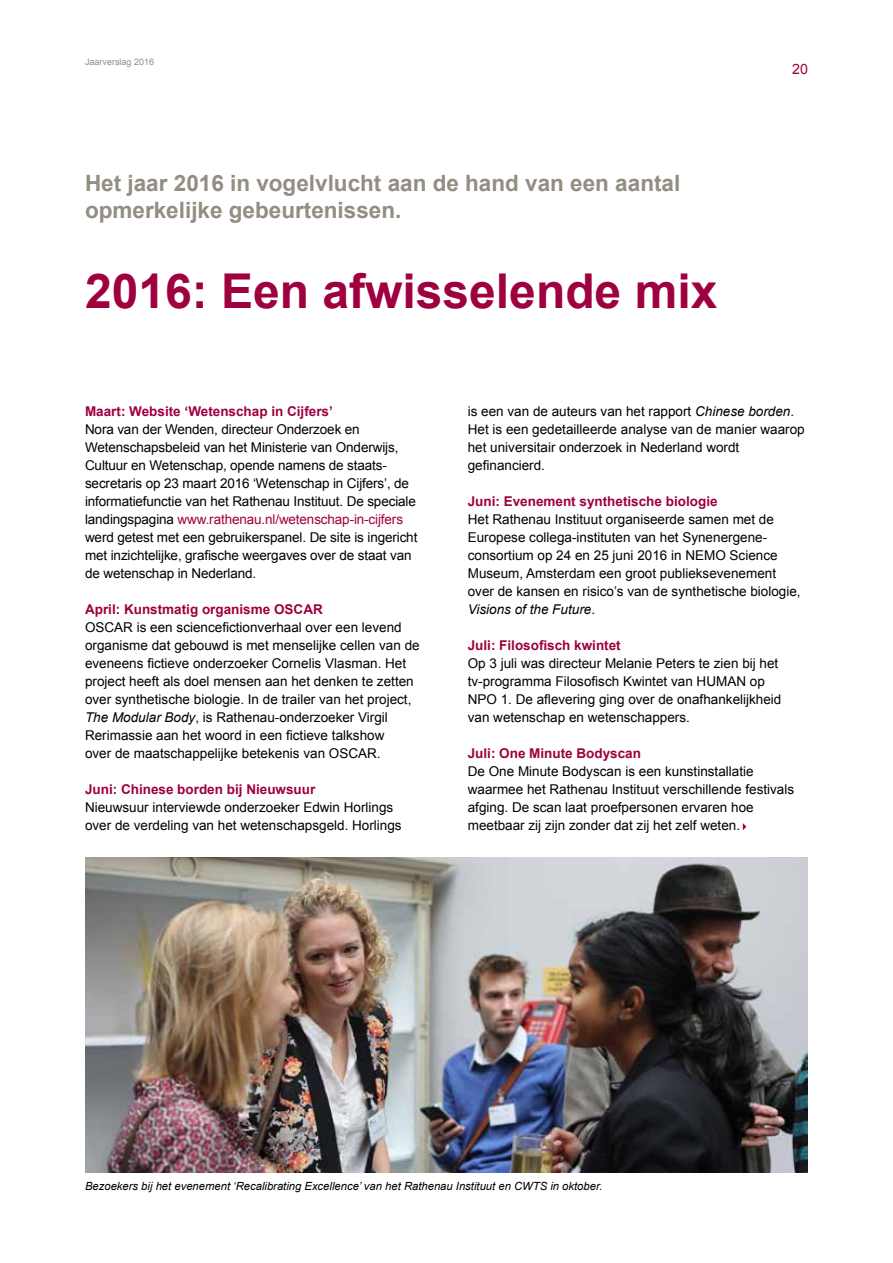
<style>
.page{position:relative;width:893px;height:1263px;background:#fff}
.page>*{position:absolute;margin:0;border:0;box-sizing:border-box;transform-origin:0 0}
.t1{font:700 48px "Arial";color:#9e0040}
.t2{font:700 22.5px/27px "Arial";color:#948d82}
.t3{font:14.25px "Arial";color:#9e0040}
.t4{font:13.5px/18px "Arial";color:#000}
.t5{font:700 13.5px "Arial";color:#9e0040}
.t6{font:italic 11.25px "Arial";color:#000}
.t7{font:9px "Arial";color:#948d82}
.s1{color:#9e0040}
.s2{font-style:italic}
</style>
<div class="page">
<img style="left:85px;top:857px;width:723px;height:315px">
<svg style="left:743px;top:823px;width:3px;height:7px"></svg>
<p class="t7" style="left:85px;top:56px;width:71px">Jaarverslag 2016</p>
<h2 class="t2" style="left:85px;top:170px;width:597px">Het jaar 2016 in vogelvlucht aan de hand van een aantal opmerkelijke gebeurtenissen.</h2>
<h1 class="t1" style="left:85px;top:259px;width:634px">2016: Een afwisselende mix</h1>
<p class="t3" style="left:792px;top:60px;width:17px">20</p>
<p class="t5" style="left:85px;top:402px;width:249px">Maart: Website ‘Wetenschap in Cijfers’</p>
<p class="t4" style="left:85px;top:421px;width:334px">Nora van der Wenden, directeur Onderzoek en Wetenschapsbeleid van het Ministerie van Onderwijs, Cultuur en Wetenschap, opende namens de staats&shy;secretaris op 23 maart 2016 ‘Wetenschap in Cijfers’, de informatiefunctie van het Rathenau Instituut. De speciale landingspagina <span class="s1">www.rathenau.nl/wetenschap-in-cijfers </span>werd getest met een gebruikerspanel. De site is ingericht met inzichtelijke, grafische weergaves over de staat van de wetenschap in Nederland.</p>
<p class="t5" style="left:85px;top:600px;width:239px">April: Kunstmatig organisme OSCAR</p>
<p class="t4" style="left:85px;top:618px;width:336px">OSCAR is een sciencefictionverhaal over een levend organisme dat gebouwd is met menselijke cellen van de eveneens fictieve onderzoeker Cornelis Vlasman. Het project heeft als doel mensen aan het denken te zetten over synthetische biologie. In de trailer van het project, <span class="s2">The Modular Body</span>, is Rathenau-onderzoeker Virgil Rerimassie aan het woord in een fictieve talkshow<br>over de maatschappelijke betekenis van OSCAR.</p>
<p class="t5" style="left:85px;top:780px;width:232px">Juni: Chinese borden bij Nieuwsuur</p>
<p class="t4" style="left:85px;top:798px;width:318px">Nieuwsuur interviewde onderzoeker Edwin Horlings over de verdeling van het wetenschapsgeld. Horlings</p>
<p class="t4" style="left:468px;top:403px;width:338px">is een van de auteurs van het rapport <span class="s2">Chinese borden</span>.<br>Het is een gedetailleerde analyse van de manier waarop het universitair onderzoek in Nederland wordt gefinancierd.</p>
<p class="t5" style="left:468px;top:492px;width:251px">Juni: Evenement synthetische biologie</p>
<p class="t4" style="left:468px;top:511px;width:334px">Het Rathenau Instituut organiseerde samen met de Europese collega-instituten van het Synenergene&shy;consortium op 24 en 25 juni 2016 in NEMO Science Museum, Amsterdam een groot publieksevenement over de kansen en risico’s van de synthetische biologie, <span class="s2">Visions of the Future</span>.</p>
<p class="t5" style="left:468px;top:636px;width:155px">Juli: Filosofisch kwintet</p>
<p class="t4" style="left:468px;top:654px;width:315px">Op 3 juli was directeur Melanie Peters te zien bij het tv-programma Filosofisch Kwintet van HUMAN op NPO 1. De aflevering ging over de onafhankelijkheid van wetenschap en wetenschappers.</p>
<p class="t5" style="left:468px;top:744px;width:175px">Juli: One Minute Bodyscan</p>
<p class="t4" style="left:468px;top:762px;width:328px">De One Minute Bodyscan is een kunstinstallatie waarmee het Rathenau Instituut verschillende festivals afging. De scan laat proefpersonen ervaren hoe meetbaar zij zijn zonder dat zij het zelf weten.</p>
<p class="t6" style="left:85px;top:1179px;width:519px">Bezoekers bij het evenement ‘Recalibrating Excellence’ van het Rathenau Instituut en CWTS in oktober.</p>
</div>
